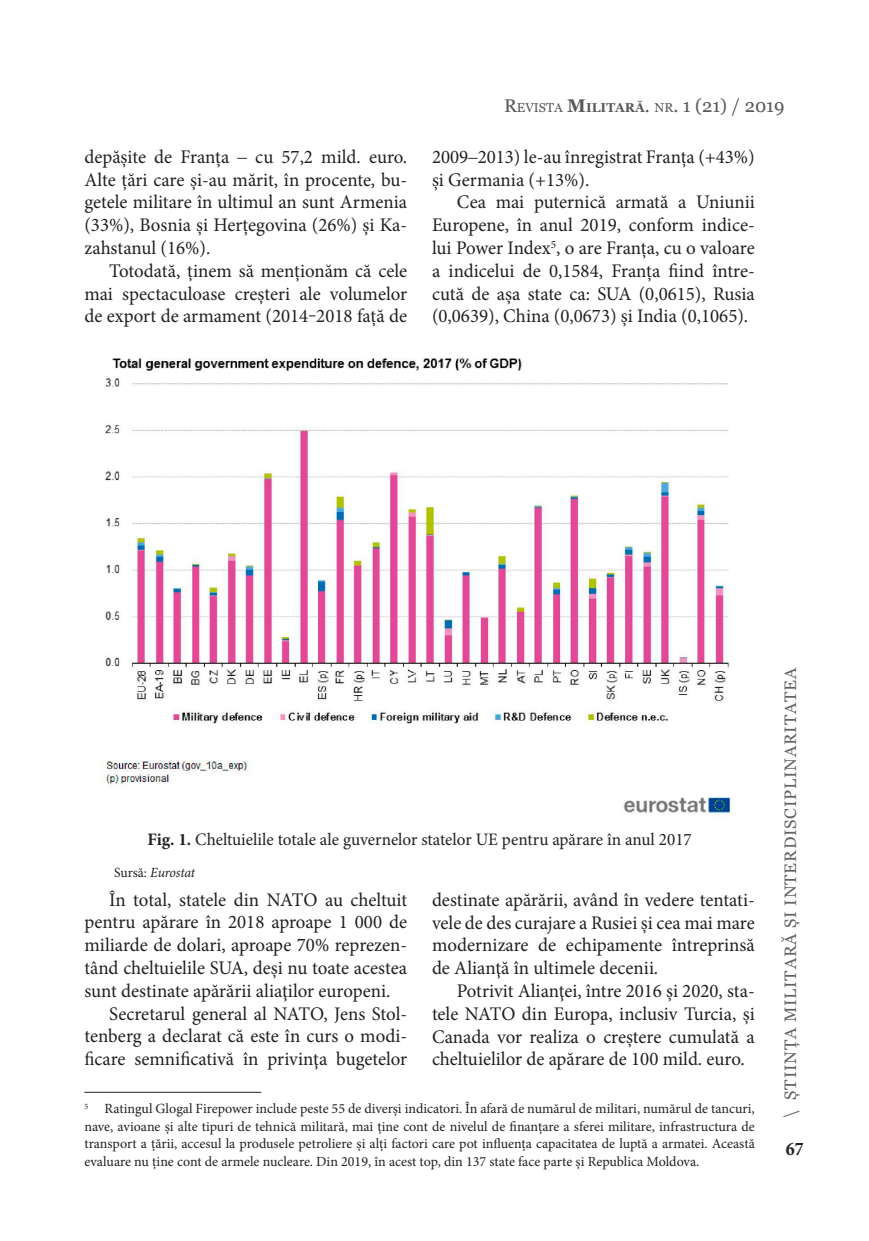
<style>
.page{position:relative;width:869px;height:1241px;background:#fff}
.page>*{position:absolute;margin:0;border:0;box-sizing:border-box;transform-origin:0 0}
.body_text{font:19.25px/22.8px "Minion Pro";color:#231f20;text-align:justify}
.t1{font:700 condensed 19.25px "Minion Pro";color:#231f20}
.t2{font:18.38px "Georgia";color:#57585a}
.body_text-2{font:17.5px "Minion Pro";color:#231f20}
.t3{font:16.62px "Georgia";letter-spacing:.05em;color:#636366}
.Footnote_text{font:14px/17.5px "Minion Pro";color:#231f20;text-align:justify}
.body_text-3{font:italic 14px "Minion Pro";letter-spacing:-.015em;color:#231f20}
.s1{font-family:"Times New Roman"}
.s2{font-style:inherit}
.s3{font-size:12.78px}
.s4{font-weight:700}
.s5{font-weight:700;font-size:12.78px}
.s6{font-style:normal}
</style>
<div class="page">
<hr style="left:84px;top:1091px;width:177px;height:1px;background:#231f20">
<img style="left:100px;top:358px;width:631px;height:457px">
<p class="body_text" style="left:84px;top:145px;width:324px">depășite de Franța <span class="s1">‒</span> cu 57,2 mild. euro.<br>Alte țări care și-au mărit, în procente, bu&shy;getele militare în ultimul an sunt Armenia (33%), Bosnia și Herțegovina (26%) și Ka&shy;zahstanul (16%).</p>
<p class="body_text" style="left:84px;top:259px;width:324px;text-indent:25px">Totodată, ținem să menționăm că cele mai spectaculoase creșteri ale volumelor de export de armament (2014‒2018 față de</p>
<p class="t2" style="left:504px;top:95px;width:282px"><span class="s2">R</span><span class="s3">EVISTA</span> <span class="s4">M</span><span class="s5">ilitară</span><span class="s2">.</span> <span class="s3">NR</span>. 1 (21) / 2019</p>
<p class="body_text" style="left:432px;top:145px;width:324px">2009<span class="s1">‒</span>2013) le-au înregistrat Franța (+43%) și Germania (+13%).</p>
<p class="body_text" style="left:432px;top:191px;width:324px;text-indent:25px">Cea mai puternică armată a Uniunii Europene, în anul 2019, conform indice&shy;lui Power Index<sup>5</sup>, o are Franța, cu o valoare a indicelui de 0,1584, Franța fiind între&shy;cută de așa state ca: SUA (0,0615), Rusia (0,0639), China (0,0673) și India (0,1065).</p>
<p class="body_text-2" style="left:147px;top:827px;width:545px"><span class="s4">Fig. 1.</span> Cheltuielile totale ale guvernelor statelor UE pentru apărare în anul 2017</p>
<p class="body_text-3" style="left:114px;top:863px;width:82px"><span class="s6">Sursă:</span> Eurostat</p>
<p class="body_text" style="left:84px;top:888px;width:324px;text-indent:25px">În total, statele din NATO au cheltuit pentru apărare în 2018 aproape 1 000 de miliarde de dolari, aproape 70% reprezen&shy;tând cheltuielile SUA, deşi nu toate acestea sunt destinate apărării aliaţilor europeni.</p>
<p class="body_text" style="left:84px;top:1001px;width:324px;text-indent:25px">Secretarul general al NATO, Jens Stol&shy;tenberg a declarat că este în curs o modi&shy;ficare semnificativă în privinţa bugetelor</p>
<p class="body_text" style="left:432px;top:888px;width:324px">destinate apărării, având în vedere tentati&shy;vele de des curajare a Rusiei şi cea mai mare modernizare de echipamente întreprinsă de Alianţă în ultimele decenii.</p>
<p class="body_text" style="left:432px;top:979px;width:324px;text-indent:25px">Potrivit Alianţei, între 2016 şi 2020, sta&shy;tele NATO din Europa, inclusiv Turcia, şi Canada vor realiza o creştere cumulată a cheltuielilor de apărare de 100 mild. euro.</p>
<p class="Footnote_text" style="left:84px;top:1099px;width:671px"><sup>5</sup> Ratingul Glogal Firepower include peste 55 de diverși indicatori. În afară de numărul de militari, numărul de tancuri, nave, avioane și alte tipuri de tehnică militară, mai ține cont de nivelul de finanțare a sferei militare, infrastructura de transport a țării, accesul la produsele petroliere și alți factori care pot influența capacitatea de luptă a armatei. Această evaluare nu ține cont de armele nucleare. Din 2019, în acest top, din 137 state face parte și Republica Moldova.</p>
<p class="t3" style="left:780px;top:1117px;width:451px;rotate:-90deg">\ ȘTIINȚA MILITARĂ ȘI INTERDISCIPLINARITATEA</p>
<p class="t1" style="left:785px;top:1135px;width:19px">67</p>
</div>
